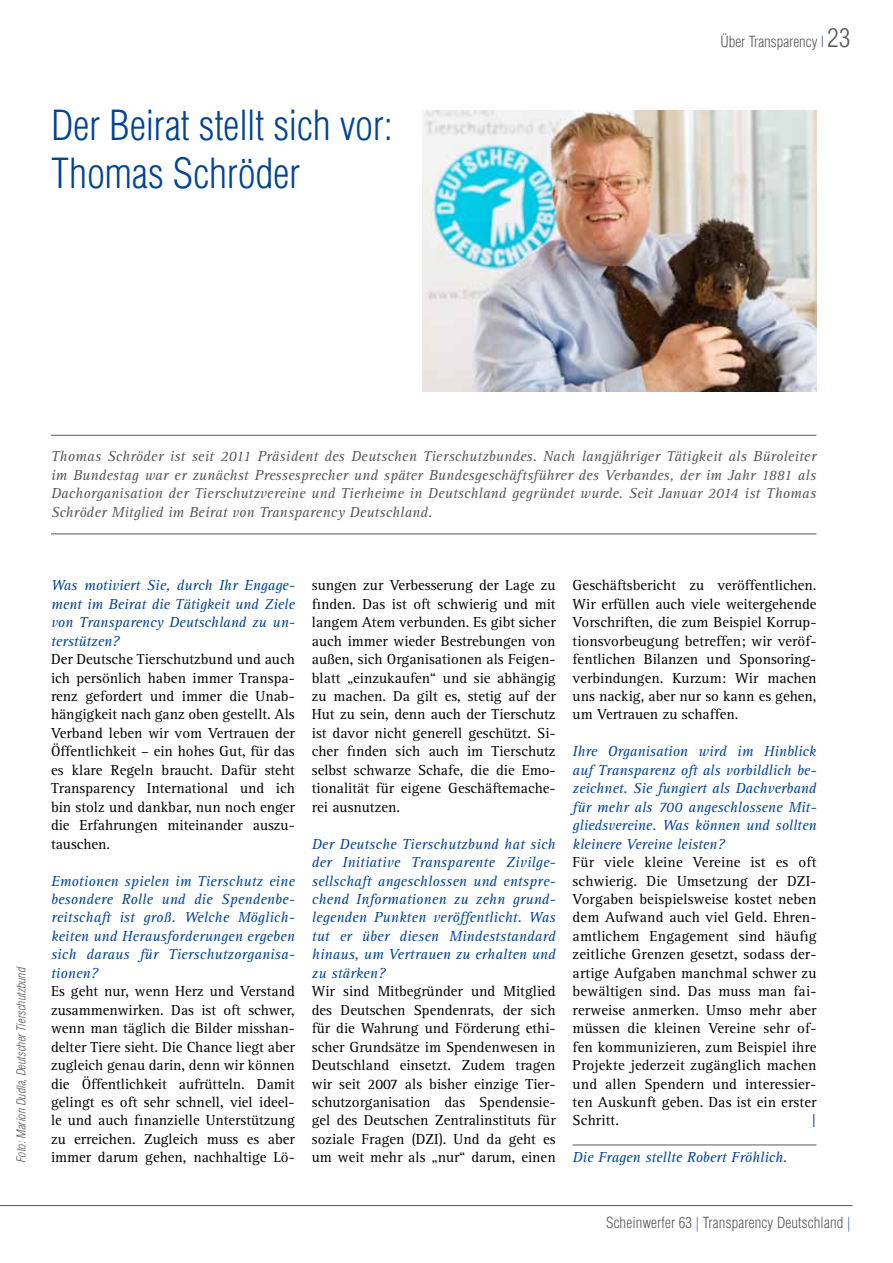
<style>
.page{position:relative;width:893px;height:1263px;background:#fff}
.page>*{position:absolute;margin:0;border:0;box-sizing:border-box;transform-origin:0 0}
.t1{font:300 condensed 40.5px/48.6px "Helvetica LT Std";letter-spacing:-.005em;color:#004494}
.t2{font:15px/18.5px "Rotis Serif";color:#000;text-align:justify}
.t3{font:italic 15px/18.5px "Rotis Serif";color:#004494;text-align:justify}
.t4{font:italic 15px/18.5px "Rotis Serif";letter-spacing:.005em;color:#58585a;text-align:justify}
.t5{font:300 condensed 15px "Helvetica LT Std";letter-spacing:.01em;color:#58585a}
.t6{font:15px "Rotis Serif";color:#004494}
.t7{font:italic 300 condensed 12px "Helvetica LT Std";color:#58585a}
.s1{color:#5168aa}
.s2{font-size:25.5px}
</style>
<div class="page">
<hr style="left:573px;top:1144px;width:243px;height:1px;background:#58585a">
<hr style="left:51px;top:435px;width:765px;height:1px;background:#58585a">
<hr style="left:51px;top:533px;width:765px;height:1px;background:#58585a">
<img style="left:422px;top:111px;width:394px;height:280px">
<hr style="left:0;top:1205px;width:853px;height:1px;background:#58585a">
<h1 class="t1" style="left:51px;top:100px;width:343px">Der Beirat stellt sich vor:<br>Thomas Schröder</h1>
<p class="t5" style="left:720px;top:32px;width:132px">Über Transparency <span class="s1">I</span> <span class="s2">23</span></p>
<p class="t4" style="left:51px;top:447px;width:767px">Thomas Schröder ist seit 2011 Präsident des Deutschen Tierschutzbundes. Nach langjähriger Tätigkeit als Büroleiter im Bundestag war er zunächst Pressesprecher und später Bundesgeschäftsführer des Verbandes, der im Jahr 1881 als Dachorganisation der Tierschutzvereine und Tierheime in Deutschland gegründet wurde. Seit Januar 2014 ist Thomas Schröder Mitglied im Beirat von Transparency Deutschland.</p>
<p class="t7" style="left:14px;top:1163px;width:198px;rotate:-90deg">Foto: Marion Dudla, Deutscher Tierschutzbund</p>
<p class="t3" style="left:51px;top:577px;width:245px">Was motiviert Sie, durch Ihr Engage&shy;ment im Beirat die Tätigkeit und Ziele von Transparency Deutschland zu un&shy;terstützen?</p>
<p class="t2" style="left:51px;top:650px;width:245px">Der Deutsche Tierschutzbund und auch ich persönlich haben immer Transpa&shy;renz gefordert und immer die Unab&shy;hängigkeit nach ganz oben gestellt. Als Verband leben wir vom Vertrauen der Öffentlichkeit – ein hohes Gut, für das es klare Regeln braucht. Dafür steht Transparency International und ich bin stolz und dankbar, nun noch enger die Erfahrungen miteinander auszu&shy;tauschen.</p>
<p class="t3" style="left:51px;top:872px;width:245px">Emotionen spielen im Tierschutz eine besondere Rolle und die Spendenbe&shy;reitschaft ist groß. Welche Möglich&shy;keiten und Herausforderungen ergeben sich daraus für Tierschutzorganisa&shy;tionen?</p>
<p class="t2" style="left:51px;top:982px;width:245px">Es geht nur, wenn Herz und Verstand zusammenwirken. Das ist oft schwer, wenn man täglich die Bilder misshan&shy;delter Tiere sieht. Die Chance liegt aber zugleich genau darin, denn wir können die Öffentlichkeit aufrütteln. Damit gelingt es oft sehr schnell, viel ideel&shy;le und auch finanzielle Unterstützung zu erreichen. Zugleich muss es aber immer darum gehen, nachhaltige Lö-</p>
<p class="t2" style="left:312px;top:576px;width:245px">sungen zur Verbesserung der Lage zu finden. Das ist oft schwierig und mit langem Atem verbunden. Es gibt sicher auch immer wieder Bestrebungen von außen, sich Organisationen als Feigen&shy;blatt „einzukaufen“ und sie abhängig zu machen. Da gilt es, stetig auf der Hut zu sein, denn auch der Tierschutz ist davor nicht generell geschützt. Si&shy;cher finden sich auch im Tierschutz selbst schwarze Schafe, die die Emo&shy;tionalität für eigene Geschäftemache&shy;rei ausnutzen.</p>
<p class="t3" style="left:312px;top:835px;width:245px">Der Deutsche Tierschutzbund hat sich der Initiative Transparente Zivilge&shy;sellschaft angeschlossen und entspre&shy;chend Informationen zu zehn grund&shy;legenden Punkten veröffentlicht. Was tut er über diesen Mindeststandard hinaus, um Vertrauen zu erhalten und zu stärken?</p>
<p class="t2" style="left:312px;top:982px;width:245px">Wir sind Mitbegründer und Mitglied des Deutschen Spendenrats, der sich für die Wahrung und Förderung ethi&shy;scher Grundsätze im Spendenwesen in Deutschland einsetzt. Zudem tragen wir seit 2007 als bisher einzige Tier&shy;schutzorganisation das Spendensie&shy;gel des Deutschen Zentralinstituts für soziale Fragen (DZI). Und da geht es um weit mehr als „nur“ darum, einen</p>
<p class="t2" style="left:573px;top:576px;width:245px">Geschäftsbericht zu veröffentlichen.<br>Wir erfüllen auch viele weitergehende Vorschriften, die zum Beispiel Korrup&shy;tionsvorbeugung betreffen; wir veröf&shy;fentlichen Bilanzen und Sponsoring&shy;verbindungen. Kurzum: Wir machen uns nackig, aber nur so kann es gehen, um Vertrauen zu schaffen.</p>
<p class="t3" style="left:573px;top:743px;width:245px">Ihre Organisation wird im Hinblick auf Transparenz oft als vorbildlich be&shy;zeichnet. Sie fungiert als Dachverband für mehr als 700 angeschlossene Mit&shy;gliedsvereine. Was können und sollten kleinere Vereine leisten?</p>
<p class="t2" style="left:573px;top:853px;width:245px">Für viele kleine Vereine ist es oft schwierig. Die Umsetzung der DZI-Vorgaben beispielsweise kostet neben dem Aufwand auch viel Geld. Ehren&shy;amtlichem Engagement sind häufig zeitliche Grenzen gesetzt, sodass der&shy;artige Aufgaben manchmal schwer zu bewältigen sind. Das muss man fai&shy;rerweise anmerken. Umso mehr aber müssen die kleinen Vereine sehr of&shy;fen kommunizieren, zum Beispiel ihre Projekte jederzeit zugänglich machen und allen Spendern und interessier&shy;ten Auskunft geben. Das ist ein erster Schritt.</p>
<p class="t6" style="left:811px;top:1112px;width:6px">|</p>
<p class="t3" style="left:573px;top:1149px;width:216px">Die Fragen stellte Robert Fröhlich.</p>
<p class="t5" style="left:606px;top:1213px;width:246px">Scheinwerfer 63 <span class="s1">|</span> Transparency Deutschland <span class="s1">|</span></p>
</div>
